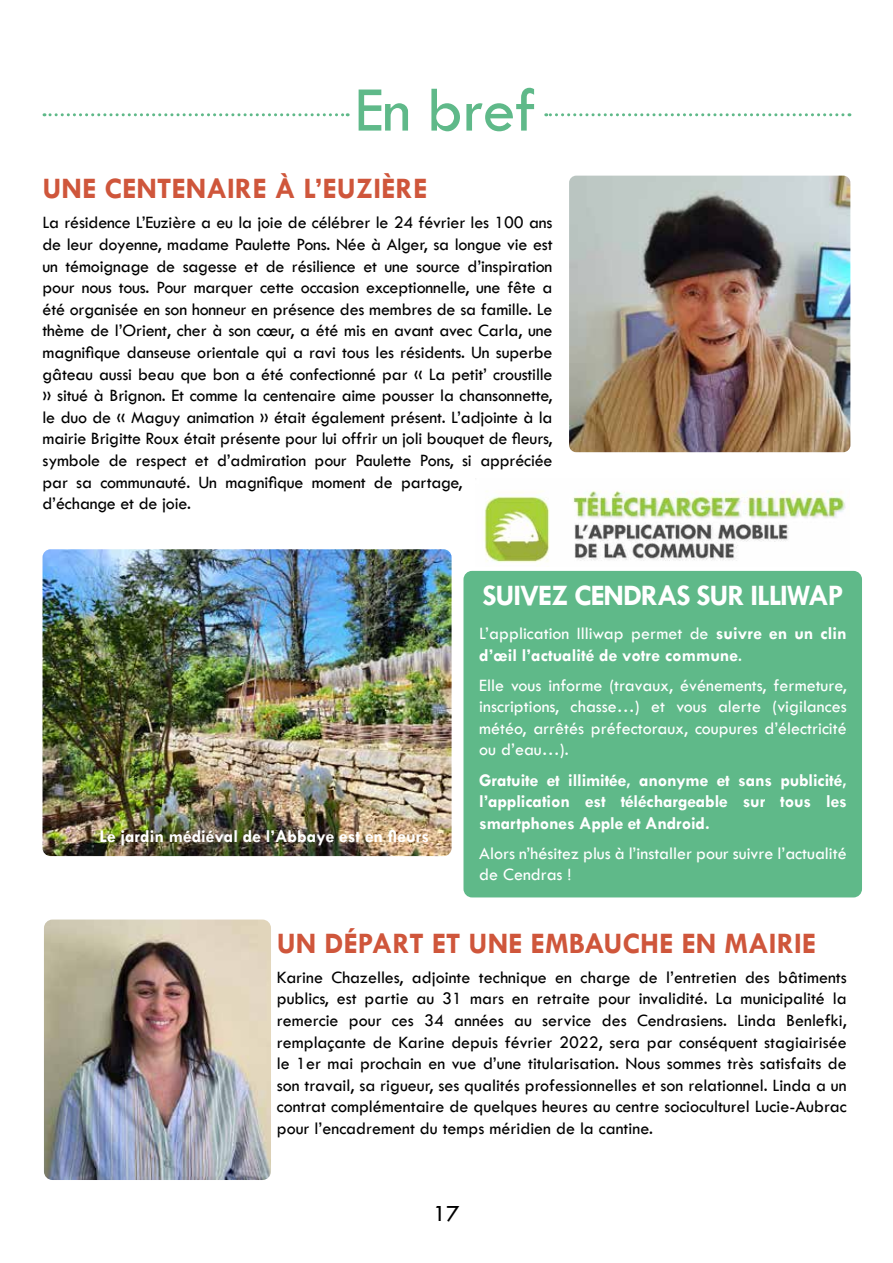
<style>
.page{position:relative;width:893px;height:1263px;background:#fff}
.page>*{position:absolute;margin:0;border:0;box-sizing:border-box;transform-origin:0 0}
.t1{font:66px "Tw Cen";letter-spacing:-.02em;color:#5fb989}
.t2{font:700 30px "Tw Cen";color:#cf563b}
.t3{font:700 30px "Tw Cen";letter-spacing:-.04em;color:#fff}
.t4{font:24px "Tw Cen";color:#000}
.t5{font:18px/21.6px "Tw Cen";letter-spacing:-.01em;color:#000}
.t6{font:700 18px/21.6px "Tw Cen";color:#fff}
.t7{font:18px/21.6px "Tw Cen";color:#fff;text-align:justify}
.s1{font-weight:400}
</style>
<div class="page">
<div style="left:463px;top:571px;width:399px;height:326px;background:#5fb989;border-radius:9px"></div>
<img style="left:484px;top:490px;width:362px;height:73px">
<svg style="left:44px;top:113px;width:304px;height:3px"></svg>
<svg style="left:546px;top:113px;width:297px;height:3px"></svg>
<img style="left:44px;top:919px;width:227px;height:261px">
<img style="left:43px;top:549px;width:409px;height:307px">
<img style="left:569px;top:176px;width:281px;height:276px">
<h1 class="t1" style="left:355px;top:70px;width:183px">En bref</h1>
<h2 class="t2" style="left:43px;top:171px;width:386px">UNE CENTENAIRE À L’EUZIÈRE</h2>
<p class="t5" style="left:43px;top:212px;width:512px">La résidence L’Euzière a eu la joie de célébrer le 24 février les 100 ans de leur doyenne, madame Paulette Pons. Née à Alger, sa longue vie est un témoignage de sagesse et de résilience et une source d’inspiration pour nous tous. Pour marquer cette occasion exceptionnelle, une fête a été organisée en son honneur en présence des membres de sa famille. Le thème de l’Orient, cher à son cœur, a été mis en avant avec Carla, une magnifique danseuse orientale qui a ravi tous les résidents. Un superbe gâteau aussi beau que bon a été confectionné par « La petit’ croustille » situé à Brignon. Et comme la centenaire aime pousser la chansonnette, le duo de « Maguy animation » était également présent. L’adjointe à la mairie Brigitte Roux était présente pour lui offrir un joli bouquet de fleurs, symbole de respect et d’admiration pour Paulette Pons, si appréciée par sa communauté. Un magnifique moment de partage,<br>d’échange et de joie.</p>
<p class="t6" style="left:99px;top:825px;width:331px">Le jardin médiéval de l’Abbaye est en fleurs</p>
<h2 class="t3" style="left:482px;top:577px;width:363px">SUIVEZ CENDRAS SUR ILLIWAP</h2>
<p class="t6" style="left:479px;top:622px;width:369px"><span class="s1">L’application Illiwap permet de</span> suivre en un clin d’œil l’actualité de votre commune<span class="s1">.</span></p>
<p class="t7" style="left:479px;top:674px;width:369px">Elle vous informe (travaux, événements, fermeture, inscriptions, chasse…) et vous alerte (vigilances météo, arrêtés préfectoraux, coupures d’électricité ou d’eau…).</p>
<p class="t6" style="left:479px;top:768px;width:369px;text-align:justify">Gratuite et illimitée, anonyme et sans publicité, l’application est téléchargeable sur tous les smartphones Apple et Android.</p>
<p class="t7" style="left:479px;top:842px;width:369px">Alors n’hésitez plus à l’installer pour suivre l’actualité de Cendras !</p>
<h2 class="t2" style="left:277px;top:925px;width:541px">UN DÉPART ET UNE EMBAUCHE EN MAIRIE</h2>
<p class="t5" style="left:277px;top:966px;width:571px;text-align:justify">Karine Chazelles, adjointe technique en charge de l’entretien des bâtiments publics, est partie au 31 mars en retraite pour invalidité. La municipalité la remercie pour ces 34 années au service des Cendrasiens. Linda Benlefki, remplaçante de Karine depuis février 2022, sera par conséquent stagiairisée le 1er mai prochain en vue d’une titularisation. Nous sommes très satisfaits de son travail, sa rigueur, ses qualités professionnelles et son relationnel. Linda a un contrat complémentaire de quelques heures au centre socioculturel Lucie-Aubrac pour l’encadrement du temps méridien de la cantine.</p>
<h3 class="t4" style="left:433px;top:1199px;width:28px">17</h3>
</div>
